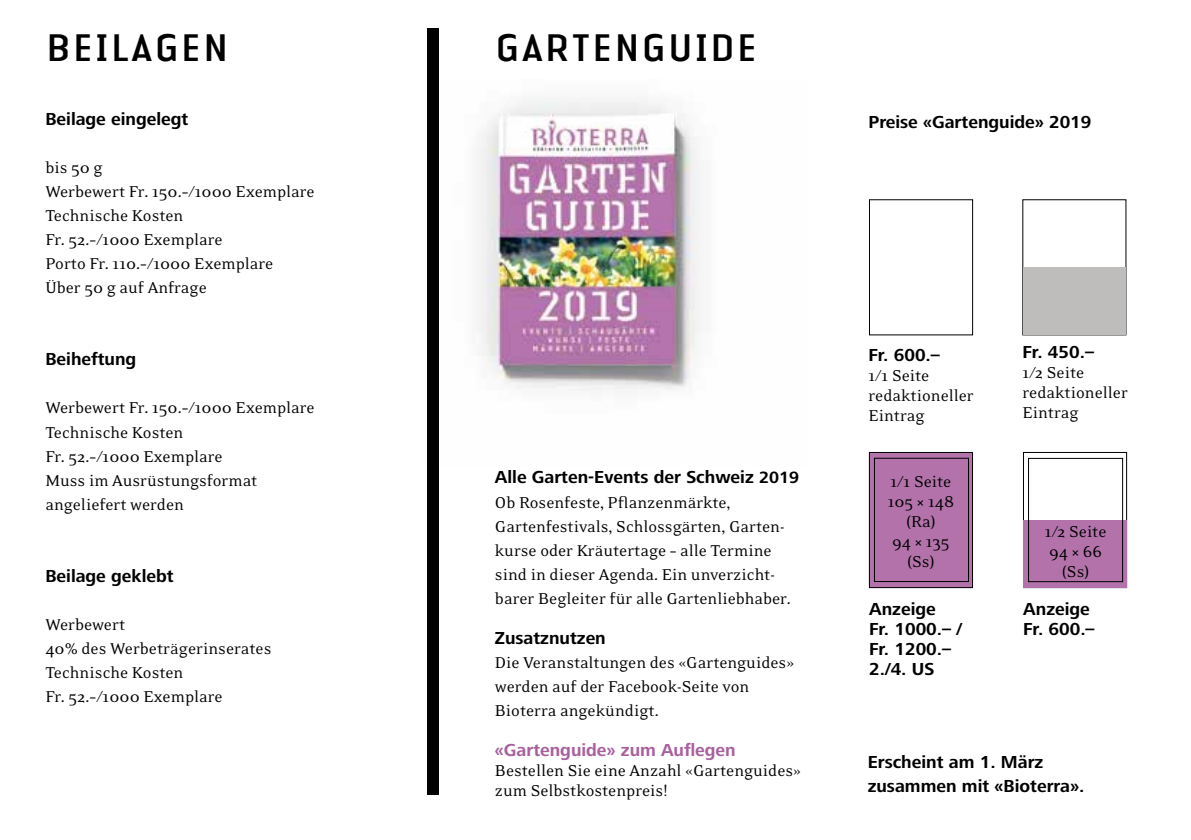
<style>
.page{position:relative;width:1191px;height:840px;background:#fff}
.page>*{position:absolute;margin:0;border:0;box-sizing:border-box;transform-origin:0 0}
.t1{font:40px "LT Authentic Sans";color:#000}
.t2{font:18px/24px "Eidetic Neo";color:#000}
.t3{font:700 18px/20px "Frutiger Next LT";color:#000}
.t4{font:700 18px "Frutiger Next LT";color:#a8609d}
.s1{font-size:17px}
</style>
<div class="page">
<img style="left:478px;top:100px;width:221px;height:291px">
<div style="left:427px;top:28px;width:12px;height:766px;background:#000"></div>
<div style="left:1023px;top:266px;width:102px;height:68px;background:#bebdbc"></div>
<div style="left:1023px;top:452px;width:103px;height:135px;border:1px solid #000"></div>
<div style="left:869px;top:452px;width:103px;height:135px;background:#b373aa"></div>
<div style="left:869px;top:452px;width:103px;height:135px;border:1px solid #000"></div>
<div style="left:874px;top:457px;width:94px;height:124px;border:1px solid #000"></div>
<div style="left:1023px;top:519px;width:103px;height:68px;background:#b373aa"></div>
<div style="left:1028px;top:458px;width:94px;height:123px;border:1px solid #000"></div>
<div style="left:869px;top:199px;width:104px;height:136px;border:1px solid #000"></div>
<h1 class="t1" style="left:45px;top:22px;width:185px">BEILAGEN</h1>
<h1 class="t1" style="left:494px;top:22px;width:265px">GARTENGUIDE</h1>
<p class="t3" style="left:45px;top:109px;width:144px">Beilage eingelegt</p>
<p class="t2" style="left:45px;top:156px;width:271px">bis 50 g<br>Werbewert Fr. 150.–/1000 Exemplare<br>Technische Kosten<br>Fr. 52.–/1000 Exemplare<br>Porto Fr. 110.–/1000 Exemplare<br>Über 50 g auf Anfrage</p>
<p class="t3" style="left:45px;top:349px;width:92px">Beiheftung</p>
<p class="t2" style="left:45px;top:396px;width:271px">Werbewert Fr. 150.–/1000 Exemplare<br>Technische Kosten<br>Fr. 52.–/1000 Exemplare<br>Muss im Ausrüstungsformat angeliefert werden</p>
<p class="t3" style="left:45px;top:565px;width:130px">Beilage geklebt</p>
<p class="t2" style="left:45px;top:612px;width:228px">Werbewert<br>40% des Werbeträgerinserates<br>Technische Kosten<br>Fr. 52.–/1000 Exemplare</p>
<p class="t3" style="left:495px;top:467px;width:305px">Alle Garten-Events der Schweiz <span class="s1">2019</span></p>
<p class="t2" style="left:495px;top:490px;width:297px">Ob Rosenfeste, Pflanzenmärkte, Gartenfestivals, Schlossgärten, Garten&shy;kurse oder Kräutertage – alle Termine sind in dieser Agenda. Ein unverzicht&shy;barer Begleiter für alle Gartenliebhaber.</p>
<p class="t3" style="left:495px;top:627px;width:112px">Zusatznutzen</p>
<p class="t2" style="left:495px;top:650px;width:301px">Die Veranstaltungen des «Gartenguides» werden auf der Facebook-Seite von<br>Bioterra angekündigt.</p>
<p class="t4" style="left:495px;top:739px;width:242px">«Gartenguide» zum Auflegen</p>
<p class="t2" style="left:495px;top:760px;width:307px;line-height:20px">Bestellen Sie eine Anzahl «Gartenguides» zum Selbstkostenpreis!</p>
<p class="t3" style="left:868px;top:112px;width:224px">Preise «Gartenguide» 2019</p>
<p class="t3" style="left:868px;top:344px;width:73px">Fr. 600.–</p>
<p class="t2" style="left:868px;top:365px;width:107px;line-height:20px">1/1 Seite redaktioneller<br>Eintrag</p>
<p class="t2" style="left:887px;top:472px;width:68px;line-height:20px;text-align:center">1/1 Seite<br>105 × 148 (Ra)<br>94 × 135 (Ss)</p>
<p class="t3" style="left:869px;top:598px;width:94px">Anzeige<br>Fr. 1000.– /<br>Fr. 1200.–<br>2./4. US</p>
<p class="t3" style="left:1022px;top:341px;width:73px">Fr. 450.–</p>
<p class="t2" style="left:1022px;top:362px;width:107px;line-height:20px">1/2 Seite redaktioneller<br>Eintrag</p>
<p class="t2" style="left:1044px;top:521px;width:63px;line-height:20px;text-align:center">1/2 Seite<br>94 × 66 (Ss)</p>
<p class="t3" style="left:1023px;top:598px;width:73px">Anzeige<br>Fr. 600.–</p>
<p class="t3" style="left:867px;top:749px;width:218px;line-height:24px">Erscheint am 1. März zusammen mit «Bioterra».</p>
</div>
